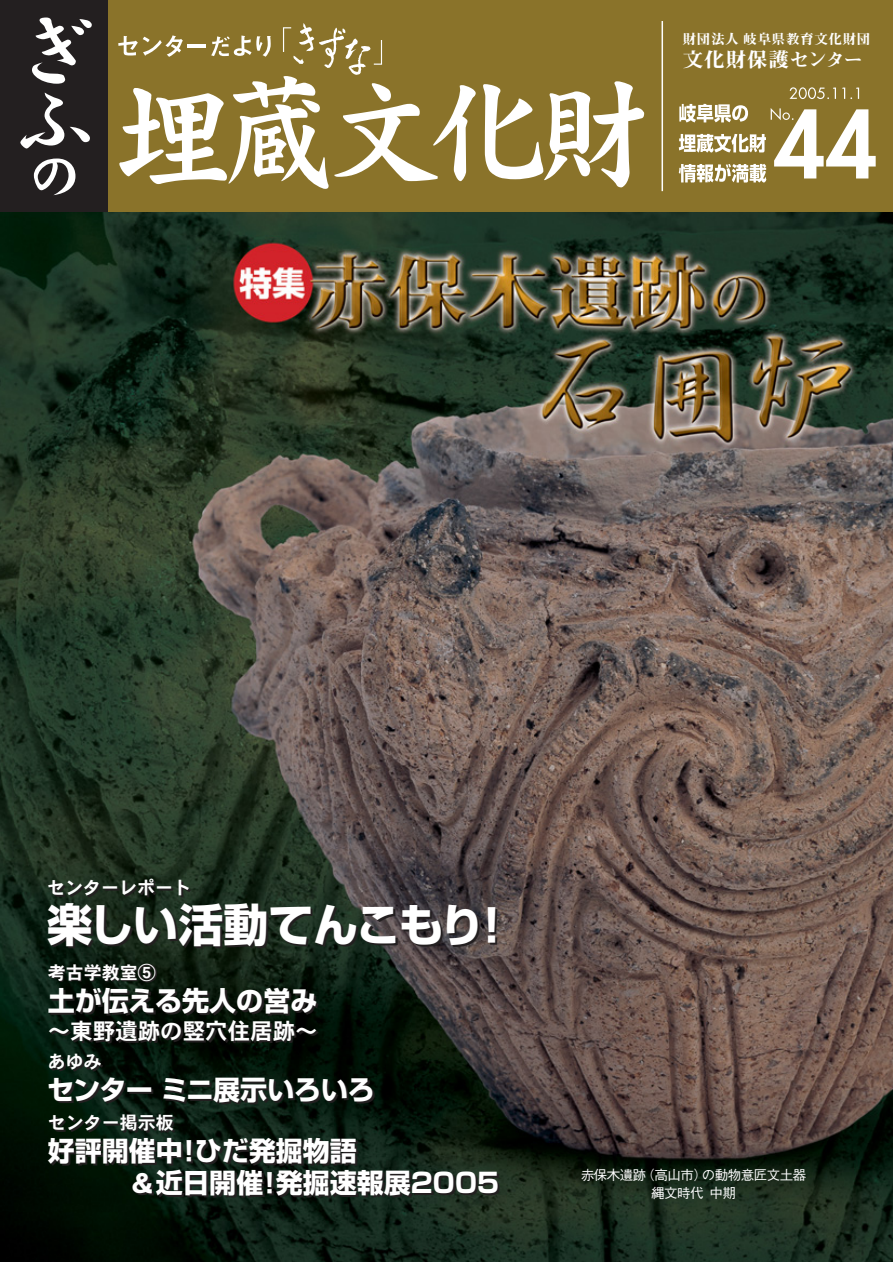
<style>
.page{position:relative;width:893px;height:1262px;background:#fff}
.page>*{position:absolute;margin:0;border:0;box-sizing:border-box;transform-origin:0 0}
.t1{font:700 82.5px "DFP Kai Sho CID";color:#fff;scale:1.05 1}
.t2{font:700 60px "DFP Kai Sho CID";color:#fff;scale:1.05 1}
.t3{font:700 45px "Shin Go";letter-spacing:-.015em;color:#fff}
.t4{font:700 27px/32.2px "Shin Go";color:#fff}
.t5{font:22.5px "DFPHS Gothic CID W7";color:#fff}
.t6{font:20.1px "Midashi Min MA31";letter-spacing:.025em;color:#fff}
.t7{font:18px "DFPHS Gothic CID W7";color:#fff}
.t8{font:500 13.5px/18px "Gothic BBB";letter-spacing:-.04em;color:#fff;text-align:center}
.t9{font:13.5px "Midashi Min MA31";letter-spacing:.05em;color:#fff}
.s1{font-family:"DFPHS Gothic CID W9";font-weight:400}
</style>
<div class="page">
<img style="left:0;top:211px;width:892px;height:1050px">
<div style="left:108px;top:0;width:784px;height:211px;background:#8a732a"></div>
<div style="left:0;top:0;width:108px;height:211px;background:#231f20"></div>
<hr style="left:661px;top:21px;width:2px;height:170px;background:#fff">
<svg style="left:118px;top:23px;width:526px;height:166px"></svg>
<svg style="left:678px;top:87px;width:197px;height:96px"></svg>
<h1 class="t1" style="left:11px;top:19px;width:84px">ぎ</h1>
<h1 class="t1" style="left:11px;top:89px;width:84px">ふ</h1>
<h2 class="t2" style="left:23px;top:152px;width:61px">の</h2>
<p class="t9" style="left:682px;top:34px;width:189px">財団法人 岐阜県教育文化財団</p>
<p class="t6" style="left:682px;top:53px;width:182px">文化財保護センター</p>
<p class="t7" style="left:47px;top:880px;width:146px">センターレポート</p>
<h3 class="t3" style="left:47px;top:908px;width:468px">楽しい活動てんこもり！</h3>
<p class="t7" style="left:48px;top:965px;width:110px">考古学教室⑤</p>
<p class="t4" style="left:48px;top:988px;width:271px">土が伝える先人の営み</p>
<p class="t5" style="left:48px;top:1022px;width:271px">～東野遺跡の竪穴住居跡～</p>
<p class="t7" style="left:48px;top:1054px;width:56px">あゆみ</p>
<p class="t4" style="left:47px;top:1077px;width:329px">センター ミニ展示いろいろ</p>
<p class="t7" style="left:48px;top:1115px;width:128px">センター掲示板</p>
<p class="t4" style="left:48px;top:1138px;width:453px">好評開催中！ひだ発掘物語<br><span class="s1">　　　＆</span>近日開催！発掘速報展2005</p>
<p class="t8" style="left:581px;top:1167px;width:227px">赤保木遺跡（高山市）の動物意匠文土器縄文時代中期</p>
</div>
